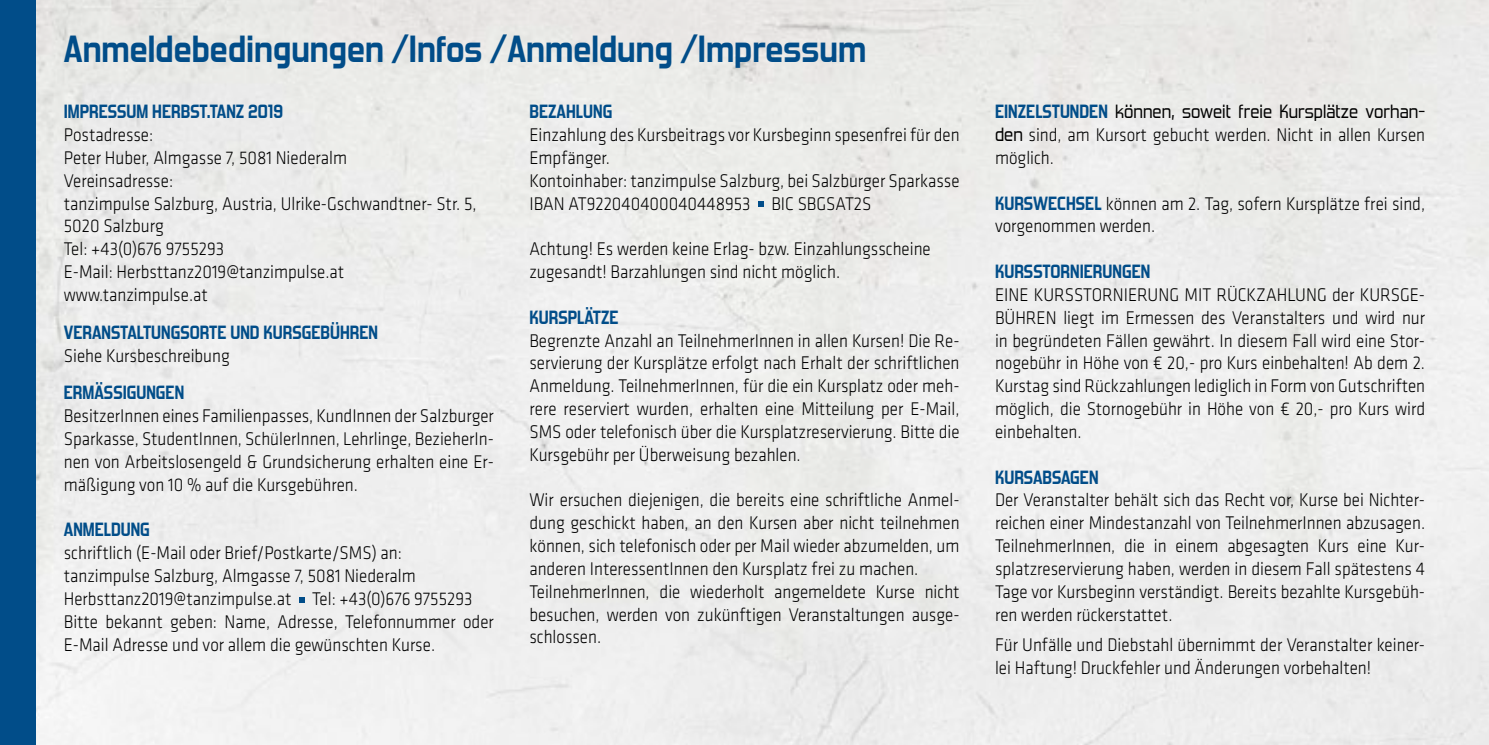
<style>
.page{position:relative;width:1489px;height:745px;background:#fff}
.page>*{position:absolute;margin:0;border:0;box-sizing:border-box;transform-origin:0 0}
.t1{font:700 37.5px "Forgotten Futurist Rg";color:#014d89}
.t2{font:300 19px/22.8px "Klavika";color:#000;scale:.9 1}
.t3{font:700 19px "Forgotten Futurist Rg";color:#014d89}
.t4{font:19px "Forgotten Futurist Rg";color:#000}
.s1{font-weight:700;color:#014d89}
.s2{font-family:"Forgotten Futurist Rg";font-weight:400}
.s3{font-family:"Forgotten Futurist Rg";font-weight:700;color:#014d89}
</style>
<div class="page">
<div style="left:35px;top:0;width:1453px;height:744px;background:#ededed"></div>
<div style="left:0;top:0;width:35px;height:744px;background:#014d89"></div>
<svg style="left:299px;top:596px;width:5px;height:6px"></svg>
<svg style="left:758px;top:201px;width:5px;height:6px"></svg>
<h1 class="t1" style="left:64px;top:26px;width:804px">Anmeldebedingungen /Infos /Anmeldung /Impressum</h1>
<p class="t3" style="left:64px;top:100px;width:221px">IMPRESSUM HERBST.TANZ 2019</p>
<p class="t2" style="left:64px;top:123px;width:460px">Postadresse:<br>Peter Huber, Almgasse 7, 5081 Niederalm<br>Vereinsadresse:<br>tanzimpulse Salzburg, Austria, Ulrike-Gschwandtner- Str. 5,<br>5020 Salzburg<br>Tel: +43(0)676 9755293<br>E-Mail: Herbsttanz2019@tanzimpulse.at www.tanzimpulse.at</p>
<p class="t3" style="left:64px;top:320px;width:316px">VERANSTALTUNGSORTE UND KURSGEBÜHREN</p>
<p class="t2" style="left:64px;top:343px;width:186px">Siehe Kursbeschreibung</p>
<p class="t3" style="left:64px;top:381px;width:122px">ERMÄSSIGUNGEN</p>
<p class="t2" style="left:64px;top:404px;width:479px;text-align:justify">BesitzerInnen eines Familienpasses, KundInnen der Salzburger Sparkasse, StudentInnen, SchülerInnen, Lehrlinge, BezieherIn&shy;nen von Arbeitslosengeld &amp; Grundsicherung erhalten eine Er&shy;mäßigung von 10 % auf die Kursgebühren.</p>
<p class="t3" style="left:64px;top:518px;width:88px">ANMELDUNG</p>
<p class="t2" style="left:64px;top:541px;width:479px">schriftlich (E-Mail oder Brief/Postkarte/SMS) an:<br>tanzimpulse Salzburg, Almgasse 7, 5081 Niederalm Herbsttanz2019@tanzimpulse.at Tel: +43(0)676 9755293<br>Bitte bekannt geben: Name, Adresse, Telefonnummer oder E-Mail Adresse und vor allem die gewünschten Kurse.</p>
<p class="t3" style="left:529px;top:100px;width:84px">BEZAHLUNG</p>
<p class="t2" style="left:529px;top:123px;width:479px">Einzahlung des Kursbeitrags vor Kursbeginn spesenfrei für den Empfänger.<br>Kontoinhaber: tanzimpulse Salzburg, bei Salzburger Sparkasse IBAN AT922040400040448953 BIC SBGSAT2S</p>
<p class="t2" style="left:529px;top:237px;width:447px">Achtung! Es werden keine Erlag- bzw. Einzahlungsscheine zugesandt! Barzahlungen sind nicht möglich.</p>
<p class="t3" style="left:529px;top:305px;width:91px">KURSPLÄTZE</p>
<p class="t2" style="left:529px;top:328px;width:479px;text-align:justify">Begrenzte Anzahl an TeilnehmerInnen in allen Kursen! Die Re&shy;servierung der Kursplätze erfolgt nach Erhalt der schriftlichen Anmeldung. TeilnehmerInnen, für die ein Kursplatz oder meh&shy;rere reserviert wurden, erhalten eine Mitteilung per E-Mail, SMS oder telefonisch über die Kursplatzreservierung. Bitte die Kursgebühr per Überweisung bezahlen.</p>
<p class="t2" style="left:529px;top:488px;width:479px">Wir ersuchen diejenigen, die bereits eine schriftliche Anmel&shy;dung geschickt haben, an den Kursen aber nicht teilnehmen können, sich telefonisch oder per Mail wieder abzumelden, um anderen InteressentInnen den Kursplatz frei zu machen.<br>TeilnehmerInnen, die wiederholt angemeldete Kurse nicht besuchen, werden von zukünftigen Veranstaltungen ausge&shy;schlossen.</p>
<p class="t4" style="left:994px;top:100px;width:431px"><span class="s1">EINZELSTUNDEN</span> können, soweit freie Kursplätze vorhan-</p>
<p class="t2" style="left:994px;top:123px;width:479px"><span class="s2">den</span> sind, am Kursort gebucht werden. Nicht in allen Kursen möglich.</p>
<p class="t2" style="left:994px;top:192px;width:479px"><span class="s3">KURSWECHSEL</span> können am 2. Tag, sofern Kursplätze frei sind, vorgenommen werden.</p>
<p class="t3" style="left:994px;top:260px;width:157px">KURSSTORNIERUNGEN</p>
<p class="t2" style="left:994px;top:283px;width:479px;text-align:justify">EINE KURSSTORNIERUNG MIT RÜCKZAHLUNG der KURSGE-BÜHREN liegt im Ermessen des Veranstalters und wird nur in begründeten Fällen gewährt. In diesem Fall wird eine Stor&shy;nogebühr in Höhe von € 20,- pro Kurs einbehalten! Ab dem 2.<br>Kurstag sind Rückzahlungen lediglich in Form von Gutschriften möglich, die Stornogebühr in Höhe von € 20,- pro Kurs wird einbehalten.</p>
<p class="t3" style="left:994px;top:465px;width:105px">KURSABSAGEN</p>
<p class="t2" style="left:994px;top:488px;width:479px;text-align:justify">Der Veranstalter behält sich das Recht vor, Kurse bei Nichter&shy;reichen einer Mindestanzahl von TeilnehmerInnen abzusagen.<br>TeilnehmerInnen, die in einem abgesagten Kurs eine Kur&shy;splatzreservierung haben, werden in diesem Fall spätestens 4<br>Tage vor Kursbeginn verständigt. Bereits bezahlte Kursgebüh&shy;ren werden rückerstattet.</p>
<p class="t2" style="left:994px;top:632px;width:479px">Für Unfälle und Diebstahl übernimmt der Veranstalter keiner&shy;lei Haftung! Druckfehler und Änderungen vorbehalten!</p>
</div>
